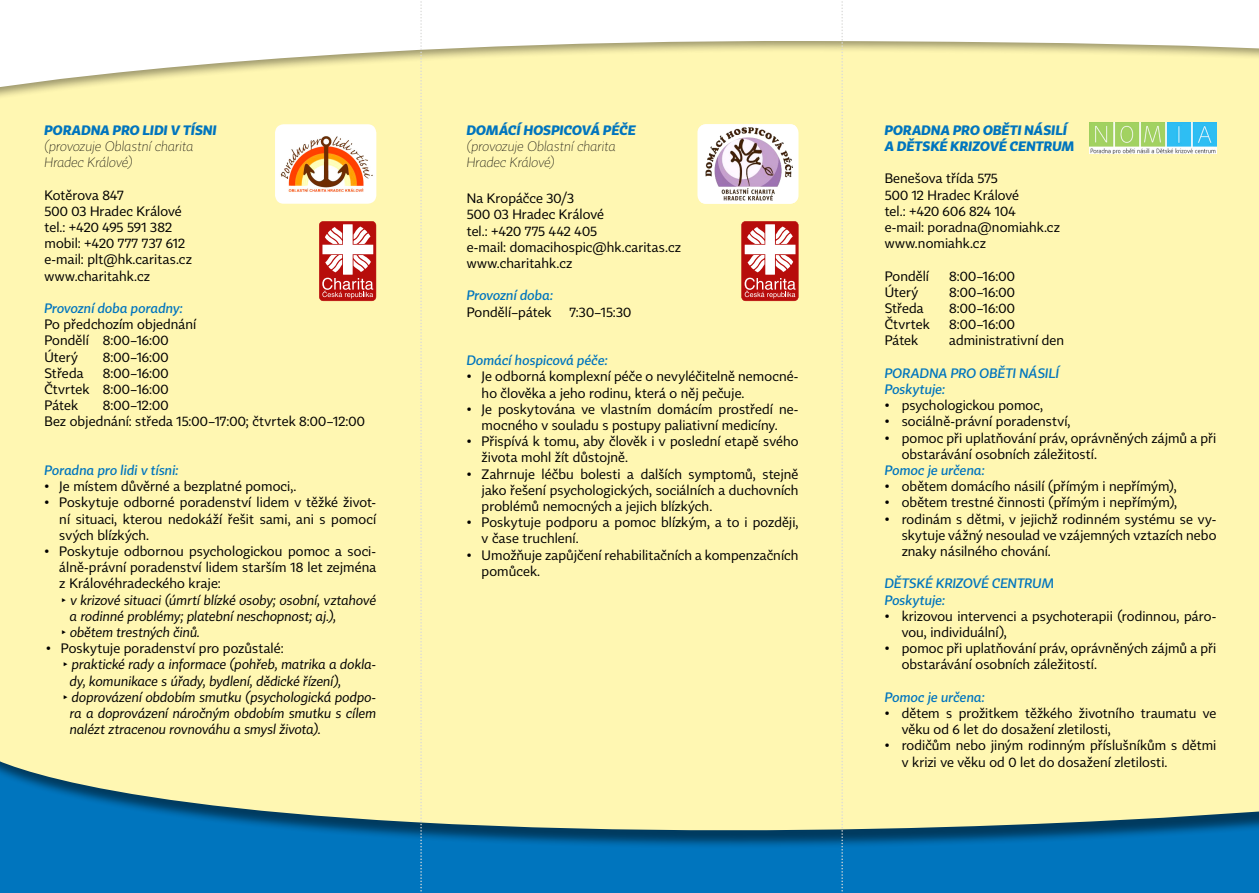
<style>
.page{position:relative;width:1259px;height:893px;background:#fff}
.page>*{position:absolute;margin:0;border:0;box-sizing:border-box;transform-origin:0 0}
.text{font:13.5px/16.2px "Tabac Sans";letter-spacing:.005em;color:#000}
.text-2{font:italic 13.5px/16.2px "Tabac Sans";color:#000}
.nadpis_nejmensi{font:italic 500 13.5px "Tabac Sans";letter-spacing:.005em;color:#0075be}
.nadpis_maly{font:italic 700 13.5px "Tabac Sans";letter-spacing:.01em;color:#0075be}
.text-3{font:italic 100 13.5px "Tabac Sans";color:#000}
.s1{font-style:normal}
</style>
<div class="page">
<div style="left:0;top:277px;width:1259px;height:616px;background:#0075be"></div>
<div style="left:0;top:102px;width:1259px;height:744px;background:#fff7b2"></div>
<div style="left:0;top:0;width:1259px;height:102px;background:#fff7b2"></div>
<svg style="left:0;top:0;width:1259px;height:91px;fill:#fff"></svg>
<svg style="left:319px;top:221px;width:57px;height:80px"></svg>
<svg style="left:741px;top:221px;width:57px;height:80px"></svg>
<div style="left:275px;top:124px;width:101px;height:80px;background:#fff;border-radius:9px"></div>
<img style="left:275px;top:136px;width:98px;height:61px">
<img style="left:1089px;top:122px;width:127px;height:32px">
<div style="left:697px;top:124px;width:101px;height:80px;background:#fff;border-radius:9px"></div>
<img style="left:701px;top:124px;width:94px;height:80px">
<svg style="left:420px;top:0;width:2px;height:892px;background:#e5e6be"></svg>
<svg style="left:841px;top:0;width:2px;height:892px;background:#e7e7be"></svg>
<p class="nadpis_maly" style="left:44px;top:121px;width:174px">PORADNA PRO LIDI V TÍSNI</p>
<p class="text-3" style="left:44px;top:138px;width:151px">(provozuje Oblastní charita</p>
<p class="text-3" style="left:44px;top:154px;width:89px">Hradec Králové)</p>
<p class="text" style="left:44px;top:187px;width:81px">Kotěrova 847</p>
<p class="text" style="left:44px;top:203px;width:139px">500 03 Hradec Králové</p>
<p class="text" style="left:44px;top:219px;width:129px">tel.: +420 495 591 382</p>
<p class="text" style="left:44px;top:235px;width:142px">mobil: +420 777 737 612</p>
<p class="text" style="left:44px;top:252px;width:149px">e-mail: plt@hk.caritas.cz</p>
<p class="text" style="left:44px;top:268px;width:107px">www.charitahk.cz</p>
<p class="nadpis_nejmensi" style="left:44px;top:300px;width:140px">Provozní doba poradny:</p>
<p class="text" style="left:44px;top:316px;width:153px">Po předchozím objednání</p>
<p class="text" style="left:44px;top:333px;width:126px">Pondělí 8:00–16:00</p>
<p class="text" style="left:44px;top:349px;width:35px">Úterý</p>
<p class="text" style="left:103px;top:349px;width:67px">8:00–16:00</p>
<p class="text" style="left:44px;top:365px;width:41px">Středa</p>
<p class="text" style="left:103px;top:365px;width:67px">8:00–16:00</p>
<p class="text" style="left:44px;top:381px;width:126px">Čtvrtek 8:00–16:00</p>
<p class="text" style="left:44px;top:397px;width:35px">Pátek</p>
<p class="text" style="left:103px;top:397px;width:67px">8:00–12:00</p>
<p class="text" style="left:44px;top:414px;width:322px">Bez objednání: středa 15:00–17:00; čtvrtek 8:00–12:00</p>
<p class="nadpis_nejmensi" style="left:44px;top:462px;width:136px">Poradna pro lidi v tísni:</p>
<p class="text" style="left:44px;top:478px;width:253px">• Je místem důvěrné a bezplatné pomoci,.</p>
<p class="text" style="left:59px;top:495px;width:318px;text-align:justify;text-indent:-15px">• Poskytuje odborné poradenství lidem v těžké život&shy;ní situaci, kterou nedokáží řešit sami, ani s pomocí svých blízkých.</p>
<p class="text" style="left:59px;top:543px;width:318px;text-align:justify;text-indent:-15px">• Poskytuje odbornou psychologickou pomoc a soci&shy;álně-právní poradenství lidem starším 18 let zejména z Královéhradeckého kraje:</p>
<p class="text-2" style="left:70px;top:592px;width:308px;text-indent:-9px"><span class="s1">▸</span> v krizové situaci (úmrtí blízké osoby; osobní, vztahové a rodinné problémy; platební neschopnost; aj.),</p>
<p class="text-2" style="left:61px;top:624px;width:141px"><span class="s1">▸</span> obětem trestných činů.</p>
<p class="text" style="left:46px;top:640px;width:239px">• Poskytuje poradenství pro pozůstalé:</p>
<p class="text-2" style="left:70px;top:657px;width:308px;text-indent:-8px"><span class="s1">▸</span> praktické rady a informace (pohřeb, matrika a dokla&shy;dy, komunikace s úřady, bydlení, dědické řízení),</p>
<p class="text-2" style="left:70px;top:689px;width:308px;text-align:justify;text-indent:-8px"><span class="s1">▸</span> doprovázení obdobím smutku (psychologická podpo&shy;ra a doprovázení náročným obdobím smutku s cílem nalézt ztracenou rovnováhu a smysl života).</p>
<p class="nadpis_maly" style="left:467px;top:121px;width:170px">DOMÁCÍ HOSPICOVÁ PÉČE</p>
<p class="text-3" style="left:467px;top:138px;width:151px">(provozuje Oblastní charita</p>
<p class="text-3" style="left:467px;top:154px;width:89px">Hradec Králové)</p>
<p class="text" style="left:467px;top:190px;width:109px">Na Kropáčce 30/3</p>
<p class="text" style="left:467px;top:207px;width:139px">500 03 Hradec Králové</p>
<p class="text" style="left:467px;top:223px;width:132px">tel.: +420 775 442 405</p>
<p class="text" style="left:467px;top:239px;width:216px">e-mail: domacihospic@hk.caritas.cz</p>
<p class="text" style="left:467px;top:255px;width:107px">www.charitahk.cz</p>
<p class="nadpis_nejmensi" style="left:467px;top:287px;width:88px">Provozní doba:</p>
<p class="text" style="left:467px;top:304px;width:86px">Pondělí–pátek</p>
<p class="text" style="left:569px;top:304px;width:63px">7:30–15:30</p>
<p class="nadpis_nejmensi" style="left:467px;top:352px;width:142px">Domácí hospicová péče:</p>
<p class="text" style="left:481px;top:369px;width:318px;text-indent:-15px">• Je odborná komplexní péče o nevyléčitelně nemocné&shy;ho člověka a jeho rodinu, která o něj pečuje.</p>
<p class="text" style="left:467px;top:401px;width:333px;text-align:center">• Je poskytována ve vlastním domácím prostředí ne&shy;mocného v souladu s postupy paliativní medicíny.</p>
<p class="text" style="left:481px;top:433px;width:318px;text-indent:-15px">• Přispívá k tomu, aby člověk i v poslední etapě svého života mohl žít důstojně.</p>
<p class="text" style="left:481px;top:466px;width:318px;text-align:justify;text-indent:-15px">• Zahrnuje léčbu bolesti a dalších symptomů, stejně jako řešení psychologických, sociálních a duchovních problémů nemocných a jejich blízkých.</p>
<p class="text" style="left:481px;top:514px;width:318px;text-indent:-15px">• Poskytuje podporu a pomoc blízkým, a to i později, v čase truchlení.</p>
<p class="text" style="left:481px;top:547px;width:318px;text-indent:-15px">• Umožňuje zapůjčení rehabilitačních a kompenzačních pomůcek.</p>
<p class="nadpis_maly" style="left:884px;top:121px;width:184px">PORADNA PRO OBĚTI NÁSILÍ</p>
<p class="nadpis_maly" style="left:884px;top:138px;width:191px">A DĚTSKÉ KRIZOVÉ CENTRUM</p>
<p class="text" style="left:884px;top:171px;width:115px">Benešova třída 575</p>
<p class="text" style="left:884px;top:187px;width:136px">500 12 Hradec Králové</p>
<p class="text" style="left:884px;top:203px;width:133px">tel.: +420 606 824 104</p>
<p class="text" style="left:884px;top:219px;width:177px">e-mail: poradna@nomiahk.cz</p>
<p class="text" style="left:884px;top:235px;width:103px">www.nomiahk.cz</p>
<p class="text" style="left:884px;top:268px;width:46px">Pondělí</p>
<p class="text" style="left:949px;top:268px;width:67px">8:00–16:00</p>
<p class="text" style="left:884px;top:284px;width:35px">Úterý</p>
<p class="text" style="left:949px;top:284px;width:67px">8:00–16:00</p>
<p class="text" style="left:884px;top:300px;width:41px">Středa</p>
<p class="text" style="left:949px;top:300px;width:67px">8:00–16:00</p>
<p class="text" style="left:884px;top:316px;width:47px">Čtvrtek</p>
<p class="text" style="left:949px;top:316px;width:67px">8:00–16:00</p>
<p class="text" style="left:884px;top:333px;width:35px">Pátek</p>
<p class="text" style="left:949px;top:333px;width:116px">administrativní den</p>
<p class="nadpis_nejmensi" style="left:884px;top:365px;width:176px">PORADNA PRO OBĚTI NÁSILÍ</p>
<p class="nadpis_nejmensi" style="left:884px;top:381px;width:62px">Poskytuje:</p>
<p class="text" style="left:884px;top:397px;width:160px">• psychologickou pomoc,</p>
<p class="text" style="left:884px;top:414px;width:187px">• sociálně-právní poradenství,</p>
<p class="text" style="left:901px;top:430px;width:316px;text-indent:-17px">• pomoc při uplatňování práv, oprávněných zájmů a při obstarávání osobních záležitostí.</p>
<p class="nadpis_nejmensi" style="left:884px;top:462px;width:102px">Pomoc je určena:</p>
<p class="text" style="left:884px;top:478px;width:294px">• obětem domácího násilí (přímým i nepřímým),</p>
<p class="text" style="left:884px;top:495px;width:294px">• obětem trestné činnosti (přímým i nepřímým),</p>
<p class="text" style="left:901px;top:511px;width:316px;text-align:justify;text-indent:-17px">• rodinám s dětmi, v jejichž rodinném systému se vy&shy;skytuje vážný nesoulad ve vzájemných vztazích nebo znaky násilného chování.</p>
<p class="nadpis_nejmensi" style="left:884px;top:575px;width:171px">DĚTSKÉ KRIZOVÉ CENTRUM</p>
<p class="nadpis_nejmensi" style="left:884px;top:592px;width:62px">Poskytuje:</p>
<p class="text" style="left:901px;top:608px;width:316px;text-indent:-17px">• krizovou intervenci a psychoterapii (rodinnou, páro&shy;vou, individuální),</p>
<p class="text" style="left:901px;top:640px;width:316px;text-indent:-17px">• pomoc při uplatňování práv, oprávněných zájmů a při obstarávání osobních záležitostí.</p>
<p class="nadpis_nejmensi" style="left:884px;top:689px;width:102px">Pomoc je určena:</p>
<p class="text" style="left:901px;top:705px;width:316px;text-indent:-17px">• dětem s prožitkem těžkého životního traumatu ve věku od 6 let do dosažení zletilosti,</p>
<p class="text" style="left:901px;top:738px;width:316px;text-indent:-17px">• rodičům nebo jiným rodinným příslušníkům s dětmi v krizi ve věku od 0 let do dosažení zletilosti.</p>
</div>
